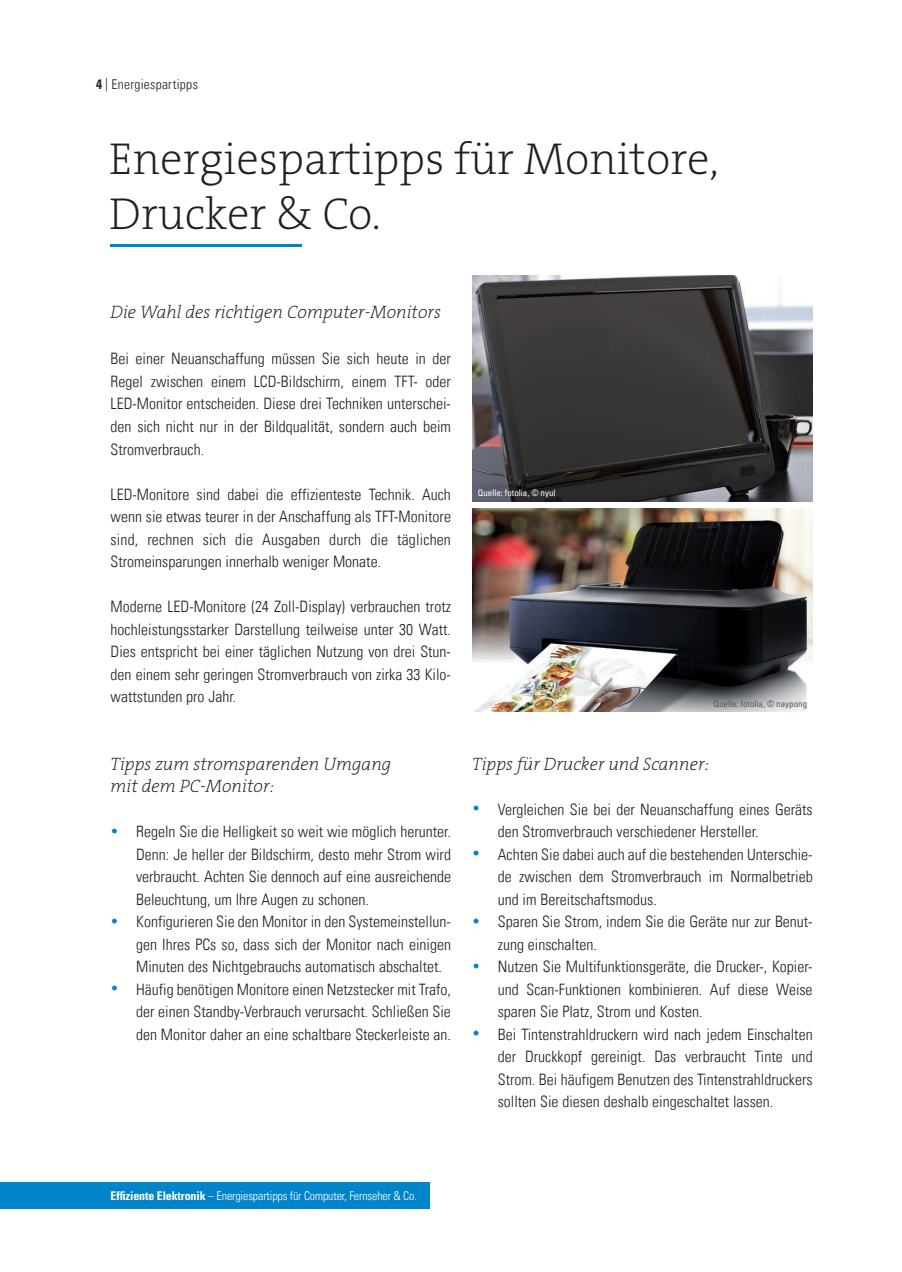
<style>
.page{position:relative;width:902px;height:1272px;background:#fff}
.page>*{position:absolute;margin:0;border:0;box-sizing:border-box;transform-origin:0 0}
.t1{font:45px/55.5px "The Serif HP2 Ex Lig";color:#231f20}
.t2{font:18px/22.5px "The Serif HP2 Ex Lig IT";color:#231f20}
.t3{font:300 condensed 15.75px/22.5px "Univers LT";color:#231f20;text-align:justify}
.t4{font:300 condensed 13.5px "Univers LT";letter-spacing:.02em;color:#231f20}
.t5{font:300 condensed 12px "Univers LT";letter-spacing:-.01em;color:#fff}
.t6{font:condensed 9px "Univers LT";color:#57585a}
.t7{font:condensed 9px "Univers LT";color:#fff}
.s1{font-weight:700}
.s2{font-size:13.5px;color:#0084ca}
</style>
<div class="page">
<div style="left:0;top:1182px;width:429px;height:27px;background:#0084ca"></div>
<hr style="left:111px;top:245px;width:191px;height:2px;background:#0084ca">
<img style="left:472px;top:508px;width:340px;height:204px">
<img style="left:472px;top:275px;width:340px;height:226px">
<p class="t4" style="left:96px;top:76px;width:103px"><span class="s1">4</span> | Energiespartipps</p>
<h1 class="t1" style="left:109px;top:131px;width:611px">Energiespartipps für Monitore,<br>Drucker &amp; Co.</h1>
<p class="t2" style="left:111px;top:301px;width:332px">Die Wahl des richtigen Computer-Monitors</p>
<p class="t3" style="left:111px;top:347px;width:342px">Bei einer Neuanschaffung müssen Sie sich heute in der Regel zwischen einem LCD-Bildschirm, einem TFT- oder LED-Monitor entscheiden. Diese drei Techniken unterschei&shy;den sich nicht nur in der Bildqualität, sondern auch beim Stromverbrauch.</p>
<p class="t3" style="left:111px;top:482px;width:342px">LED-Monitore sind dabei die effizienteste Technik. Auch wenn sie etwas teurer in der Anschaffung als TFT-Monitore sind, rechnen sich die Ausgaben durch die täglichen Stromeinsparungen innerhalb weniger Monate.</p>
<p class="t3" style="left:111px;top:595px;width:342px">Moderne LED-Monitore (24 Zoll-Display) verbrauchen trotz hochleistungsstarker Darstellung teilweise unter 30 Watt.<br>Dies entspricht bei einer täglichen Nutzung von drei Stun&shy;den einem sehr geringen Stromverbrauch von zirka 33 Kilo&shy;wattstunden pro Jahr.</p>
<p class="t2" style="left:111px;top:752px;width:282px">Tipps zum stromsparenden Umgang mit dem PC-Monitor:</p>
<p class="t3" style="left:136px;top:820px;width:316px;text-indent:-26px"><span class="s2">•</span> Regeln Sie die Helligkeit so weit wie möglich herunter.<br>Denn: Je heller der Bildschirm, desto mehr Strom wird verbraucht. Achten Sie dennoch auf eine ausreichende Beleuchtung, um Ihre Augen zu schonen.</p>
<p class="t3" style="left:136px;top:910px;width:316px;text-indent:-26px"><span class="s2">•</span> Konfigurieren Sie den Monitor in den Systemeinstellun&shy;gen Ihres PCs so, dass sich der Monitor nach einigen Minuten des Nichtgebrauchs automatisch abschaltet.</p>
<p class="t3" style="left:136px;top:977px;width:316px;text-indent:-26px"><span class="s2">•</span> Häufig benötigen Monitore einen Netzstecker mit Trafo, der einen Standby-Verbrauch verursacht. Schließen Sie den Monitor daher an eine schaltbare Steckerleiste an.</p>
<p class="t7" style="left:478px;top:487px;width:79px">Quelle: fotolia, © nyul</p>
<p class="t6" style="left:713px;top:697px;width:95px">Quelle: fotolia, © naypong</p>
<p class="t2" style="left:472px;top:753px;width:238px">Tipps für Drucker und Scanner:</p>
<p class="t3" style="left:497px;top:797px;width:316px;text-indent:-26px"><span class="s2">•</span> Vergleichen Sie bei der Neuanschaffung eines Geräts den Stromverbrauch verschiedener Hersteller.</p>
<p class="t3" style="left:497px;top:842px;width:316px;text-indent:-26px"><span class="s2">•</span> Achten Sie dabei auch auf die bestehenden Unterschie&shy;de zwischen dem Stromverbrauch im Normalbetrieb und im Bereitschaftsmodus.</p>
<p class="t3" style="left:497px;top:910px;width:316px;text-indent:-26px"><span class="s2">•</span> Sparen Sie Strom, indem Sie die Geräte nur zur Benut&shy;zung einschalten.</p>
<p class="t3" style="left:497px;top:955px;width:316px;text-indent:-26px"><span class="s2">•</span> Nutzen Sie Multifunktionsgeräte, die Drucker-, Kopier&shy;und Scan-Funktionen kombinieren. Auf diese Weise sparen Sie Platz, Strom und Kosten.</p>
<p class="t3" style="left:497px;top:1022px;width:316px;text-indent:-26px"><span class="s2">•</span> Bei Tintenstrahldruckern wird nach jedem Einschalten der Druckkopf gereinigt. Das verbraucht Tinte und Strom. Bei häufigem Benutzen des Tintenstrahldruckers sollten Sie diesen deshalb eingeschaltet lassen.</p>
<p class="t5" style="left:111px;top:1188px;width:308px"><span class="s1">Effiziente Elektronik</span> – Energiespartipps für Computer, Fernseher &amp; Co.</p>
</div>
